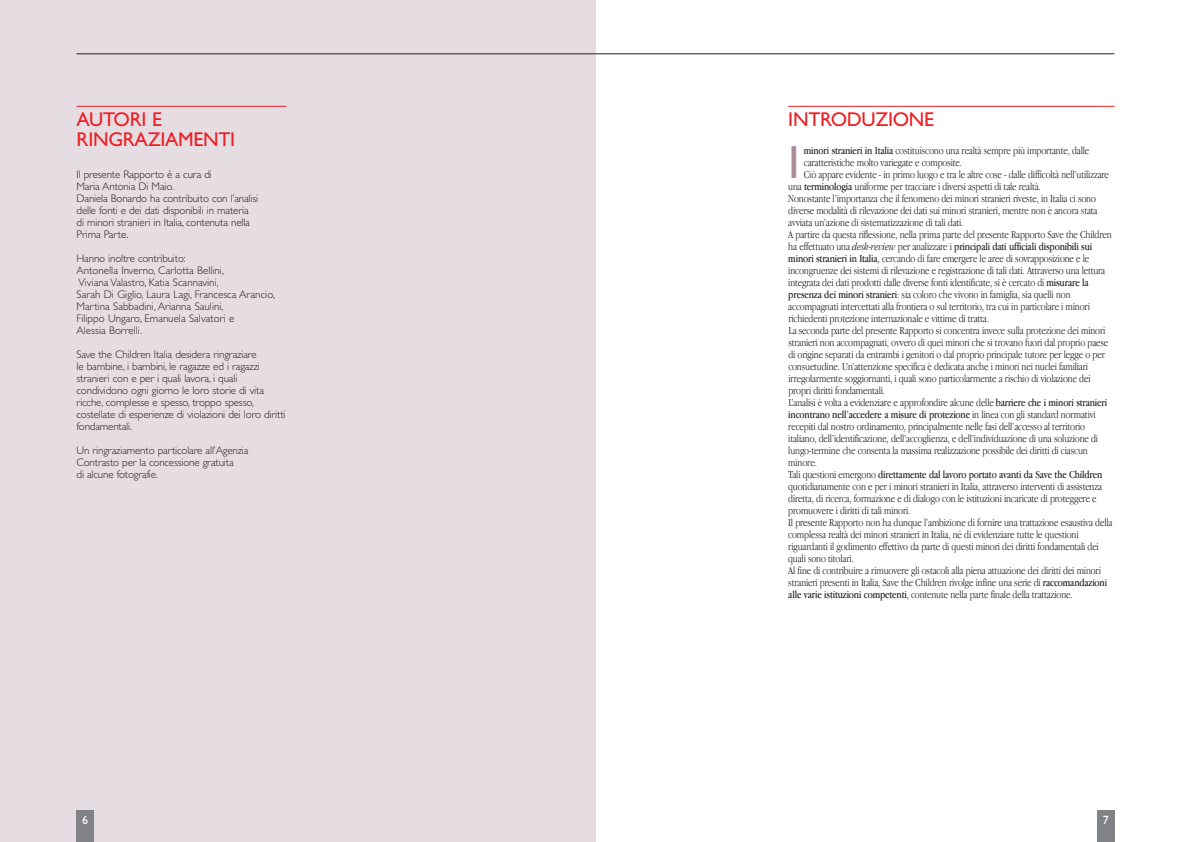
<style>
.page{position:relative;width:1191px;height:842px;background:#fff}
.page>*{position:absolute;margin:0;border:0;box-sizing:border-box;transform-origin:0 0}
.t1{font:46.6px "Gill Sans";color:#ae899c}
.t2{font:20px/20px "Gill Sans";letter-spacing:-.015em;color:#ee1e24}
.t3{font:12px "Gill Sans";color:#fff}
.t4{font:300 11px "Apple Garamond";letter-spacing:-.01em;color:#231f20}
.t5{font:300 11px/12px "Gill Sans";letter-spacing:-.015em;color:#231f20}
.t6{font:11px "Apple Garamond";letter-spacing:-.015em;color:#231f20}
.s1{font-weight:400}
.s2{font-weight:300}
.s3{font-weight:300;font-style:italic}
</style>
<div class="page">
<div style="left:0;top:0;width:595px;height:842px;background:#e5dde2"></div>
<hr style="left:788px;top:106px;width:326px;height:1px;background:#ee1d23">
<hr style="left:77px;top:106px;width:209px;height:1px;background:#ee1d23">
<div style="left:1097px;top:810px;width:17px;height:32px;background:#808285"></div>
<div style="left:77px;top:810px;width:17px;height:32px;background:#808285"></div>
<hr style="left:595px;top:53px;width:519px;height:1px;background:#231f20">
<hr style="left:77px;top:53px;width:518px;height:1px;background:#231f20">
<h2 class="t2" style="left:77px;top:112px;width:160px">AUTORI E<br>RINGRAZIAMENTI</h2>
<p class="t5" style="left:77px;top:169px;width:183px">Il presente Rapporto è a cura di<br>Maria Antonia Di Maio.<br>Daniela Bonardo ha contribuito con l’analisi delle fonti e dei dati disponibili in materia di minori stranieri in Italia, contenuta nella Prima Parte.</p>
<p class="t5" style="left:77px;top:253px;width:200px">Hanno inoltre contribuito:<br>Antonella Inverno, Carlotta Bellini,<br>Viviana Valastro, Katia Scannavini,<br>Sarah Di Giglio, Laura Lagi, Francesca Arancio, Martina Sabbadini, Arianna Saulini,<br>Filippo Ungaro, Emanuela Salvatori e<br>Alessia Borrelli.</p>
<p class="t5" style="left:77px;top:349px;width:210px">Save the Children Italia desidera ringraziare<br>le bambine, i bambini, le ragazze ed i ragazzi stranieri con e per i quali lavora, i quali condividono ogni giorno le loro storie di vita ricche, complesse e spesso, troppo spesso, costellate di esperienze di violazioni dei loro diritti fondamentali.</p>
<p class="t5" style="left:77px;top:445px;width:173px">Un ringraziamento particolare all’Agenzia<br>Contrasto per la concessione gratuita<br>di alcune fotografie.</p>
<h2 class="t2" style="left:788px;top:112px;width:147px">INTRODUZIONE</h2>
<h1 class="t1" style="left:788px;top:145px;width:13px">I</h1>
<p class="t4" style="left:804px;top:146px;width:287px"><span class="s1">minori stranieri in Italia</span> costituiscono una realtà sempre più importante, dalle</p>
<p class="t4" style="left:804px;top:158px;width:160px">caratteristiche molto variegate e composite.</p>
<p class="t4" style="left:804px;top:170px;width:307px">Ciò appare evidente - in primo luogo e tra le altre cose - dalle difficoltà nell’utilizzare</p>
<p class="t4" style="left:788px;top:182px;width:254px">una <span class="s1">terminologia</span> uniforme per tracciare i diversi aspetti di tale realtà.</p>
<p class="t4" style="left:788px;top:194px;width:309px">Nonostante l’importanza che il fenomeno dei minori stranieri riveste, in Italia ci sono</p>
<p class="t4" style="left:788px;top:206px;width:311px">diverse modalità di rilevazione dei dati sui minori stranieri, mentre non è ancora stata</p>
<p class="t4" style="left:788px;top:218px;width:177px">avviata un’azione di sistematizzazione di tali dati.</p>
<p class="t4" style="left:788px;top:230px;width:325px">A partire da questa riflessione, nella prima parte del presente Rapporto Save the Children</p>
<p class="t6" style="left:788px;top:242px;width:305px"><span class="s2">ha effettuato una</span> <span class="s3">desk-review</span> <span class="s2">per analizzare i</span> principali dati ufficiali disponibili sui</p>
<p class="t4" style="left:788px;top:254px;width:302px"><span class="s1">minori stranieri in Italia</span>, cercando di fare emergere le aree di sovrapposizione e le</p>
<p class="t4" style="left:788px;top:266px;width:318px">incongruenze dei sistemi di rilevazione e registrazione di tali dati. Attraverso una lettura</p>
<p class="t4" style="left:788px;top:278px;width:302px">integrata dei dati prodotti dalle diverse fonti identificate, si è cercato di <span class="s1">misurare la</span></p>
<p class="t4" style="left:788px;top:290px;width:284px"><span class="s1">presenza dei minori stranieri</span>: sia coloro che vivono in famiglia, sia quelli non</p>
<p class="t4" style="left:788px;top:302px;width:303px">accompagnati intercettati alla frontiera o sul territorio, tra cui in particolare i minori</p>
<p class="t4" style="left:788px;top:314px;width:202px">richiedenti protezione internazionale e vittime di tratta.</p>
<p class="t4" style="left:788px;top:326px;width:318px">La seconda parte del presente Rapporto si concentra invece sulla protezione dei minori</p>
<p class="t4" style="left:788px;top:338px;width:321px">stranieri non accompagnati, ovvero di quei minori che si trovano fuori dal proprio paese</p>
<p class="t4" style="left:788px;top:350px;width:318px">di origine separati da entrambi i genitori o dal proprio principale tutore per legge o per</p>
<p class="t4" style="left:788px;top:362px;width:301px">consuetudine. Un’attenzione specifica è dedicata anche i minori nei nuclei familiari</p>
<p class="t4" style="left:788px;top:374px;width:304px">irregolarmente soggiornanti, i quali sono particolarmente a rischio di violazione dei</p>
<p class="t4" style="left:788px;top:386px;width:98px">propri diritti fondamentali.</p>
<p class="t4" style="left:788px;top:398px;width:320px">L’analisi è volta a evidenziare e approfondire alcune delle <span class="s1">barriere che i minori stranieri</span></p>
<p class="t6" style="left:788px;top:410px;width:309px">incontrano nell’accedere a misure di protezione <span class="s2">in linea con gli standard normativi</span></p>
<p class="t4" style="left:788px;top:422px;width:298px">recepiti dal nostro ordinamento, principalmente nelle fasi dell’accesso al territorio</p>
<p class="t4" style="left:788px;top:434px;width:311px">italiano, dell’identificazione, dell’accoglienza, e dell’individuazione di una soluzione di</p>
<p class="t4" style="left:788px;top:446px;width:301px">lungo-termine che consenta la massima realizzazione possibile dei diritti di ciascun</p>
<p class="t4" style="left:788px;top:458px;width:30px">minore.</p>
<p class="t6" style="left:788px;top:470px;width:315px"><span class="s2">Tali questioni emergono</span> direttamente dal lavoro portato avanti da Save the Children</p>
<p class="t4" style="left:788px;top:482px;width:315px">quotidianamente con e per i minori stranieri in Italia, attraverso interventi di assistenza</p>
<p class="t4" style="left:788px;top:494px;width:310px">diretta, di ricerca, formazione e di dialogo con le istituzioni incaricate di proteggere e</p>
<p class="t4" style="left:788px;top:506px;width:124px">promuovere i diritti di tali minori.</p>
<p class="t4" style="left:788px;top:518px;width:325px">Il presente Rapporto non ha dunque l’ambizione di fornire una trattazione esaustiva della</p>
<p class="t4" style="left:788px;top:530px;width:292px">complessa realtà dei minori stranieri in Italia, né di evidenziare tutte le questioni</p>
<p class="t4" style="left:788px;top:542px;width:312px">riguardanti il godimento effettivo da parte di questi minori dei diritti fondamentali dei</p>
<p class="t4" style="left:788px;top:554px;width:67px">quali sono titolari.</p>
<p class="t4" style="left:788px;top:566px;width:314px">Al fine di contribuire a rimuovere gli ostacoli alla piena attuazione dei diritti dei minori</p>
<p class="t4" style="left:788px;top:578px;width:320px">stranieri presenti in Italia, Save the Children rivolge infine una serie di <span class="s1">raccomandazioni</span></p>
<p class="t4" style="left:788px;top:590px;width:286px"><span class="s1">alle varie istituzioni competenti</span>, contenute nella parte finale della trattazione.</p>
<p class="t3" style="left:82px;top:815px;width:7px">6</p>
<p class="t3" style="left:1102px;top:815px;width:7px">7</p>
</div>
